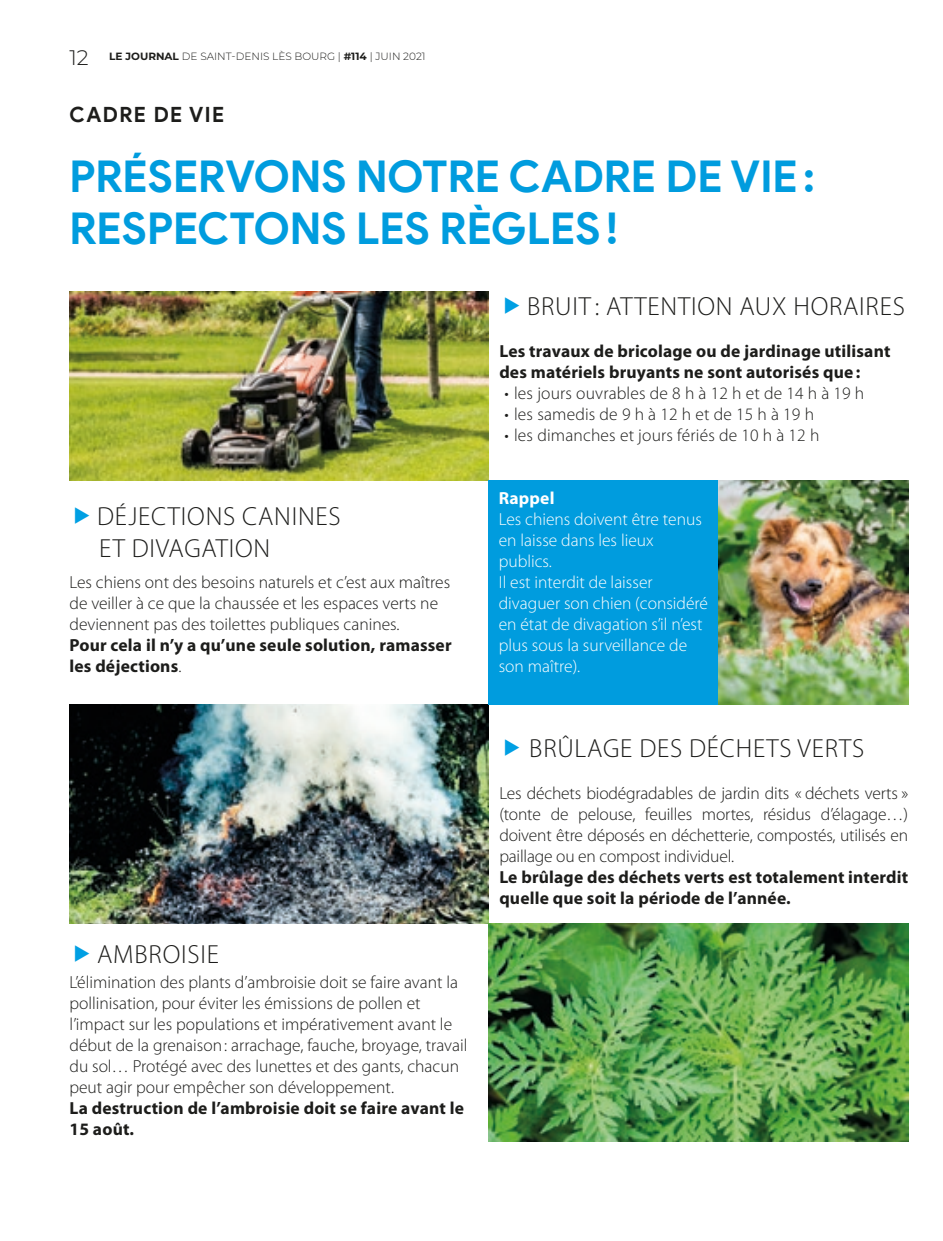
<style>
.page{position:relative;width:943px;height:1241px;background:#fff}
.page>*{position:absolute;margin:0;border:0;box-sizing:border-box;transform-origin:0 0}
.t1{font:700 43.75px/52.5px "Product Sans";color:#009cde}
.t2{font:300 26.25px/31.5px "Myriad Pro";letter-spacing:.03em;color:#1d1d1b}
.t3{font:700 21px "Product Sans";letter-spacing:.07em;color:#1d1d1b}
.t4{font:300 17.5px/21px "Myriad Pro";color:#1d1d1b}
.t5{font:700 17.5px/21px "Myriad Pro";letter-spacing:.01em;color:#1d1d1b}
.t6{font:300 17.5px/21px "Myriad Pro";color:#fff}
.t7{font:700 17.5px "Myriad Pro";letter-spacing:.01em;color:#fff}
.t8{font:300 10.5px "Montserrat";color:#1d1d1b}
.s1{font-size:21px}
.s2{font-weight:700}
.s3{font-weight:300}
</style>
<div class="page">
<img style="left:69px;top:291px;width:420px;height:189px">
<img style="left:718px;top:480px;width:190px;height:224px">
<img style="left:69px;top:704px;width:420px;height:218px">
<img style="left:489px;top:923px;width:419px;height:218px">
<div style="left:489px;top:480px;width:229px;height:224px;background:#009cde"></div>
<p class="t8" style="left:69px;top:49px;width:358px"><span class="s1">12</span> <span class="s2">LE JOURNAL</span> DE SAINT-DENIS LÈS BOURG | <span class="s2">#114</span> | JUIN 2021</p>
<p class="t3" style="left:69px;top:102px;width:156px">CADRE DE VIE</p>
<h1 class="t1" style="left:69px;top:151px;width:747px">PRÉSERVONS NOTRE CADRE DE VIE:<br>RESPECTONS LES RÈGLES!</h1>
<h2 class="t2" style="left:97px;top:500px;width:245px">DÉJECTIONS CANINES<br>ET DIVAGATION</h2>
<p class="t4" style="left:69px;top:572px;width:382px">Les chiens ont des besoins naturels et c’est aux maîtres de veiller à ce que la chaussée et les espaces verts ne deviennent pas des toilettes publiques canines.</p>
<p class="t5" style="left:69px;top:634px;width:384px">Pour cela il n’y a qu’une seule solution, ramasser les déjections<span class="s3">.</span></p>
<h2 class="t2" style="left:97px;top:938px;width:123px">AMBROISIE</h2>
<p class="t4" style="left:69px;top:971px;width:399px">L’élimination des plants d’ambroisie doit se faire avant la pollinisation, pour éviter les émissions de pollen et l’impact sur les populations et impérativement avant le début de la grenaison: arrachage, fauche, broyage, travail du sol… Protégé avec des lunettes et des gants, chacun peut agir pour empêcher son développement.</p>
<p class="t5" style="left:69px;top:1096px;width:396px">La destruction de l’ambroisie doit se faire avant le<br>15 août.</p>
<h2 class="t2" style="left:527px;top:290px;width:379px">BRUIT : ATTENTION AUX HORAIRES</h2>
<p class="t5" style="left:499px;top:340px;width:392px">Les travaux de bricolage ou de jardinage utilisant des matériels bruyants ne sont autorisés que :</p>
<p class="t4" style="left:504px;top:383px;width:361px">• les jours ouvrables de 8 h à 12 h et de 14 h à 19 h</p>
<p class="t4" style="left:504px;top:404px;width:311px">• les samedis de 9 h à 12 h et de 15 h à 19 h</p>
<p class="t4" style="left:504px;top:425px;width:316px">• les dimanches et jours fériés de 10 h à 12 h</p>
<p class="t7" style="left:499px;top:487px;width:57px">Rappel</p>
<p class="t6" style="left:499px;top:509px;width:211px">Les chiens doivent être tenus en laisse dans les lieux publics.<br>Il est interdit de laisser divaguer son chien (considéré en état de divagation s’il n’est plus sous la surveillance de son maître).</p>
<h2 class="t2" style="left:529px;top:731px;width:336px">BRÛLAGE DES DÉCHETS VERTS</h2>
<p class="t4" style="left:499px;top:782px;width:410px;text-align:justify">Les déchets biodégradables de jardin dits « déchets verts » (tonte de pelouse, feuilles mortes, résidus d’élagage…) doivent être déposés en déchetterie, compostés, utilisés en paillage ou en compost individuel.</p>
<p class="t5" style="left:499px;top:865px;width:410px">Le brûlage des déchets verts est totalement interdit quelle que soit la période de l’année.</p>
</div>
